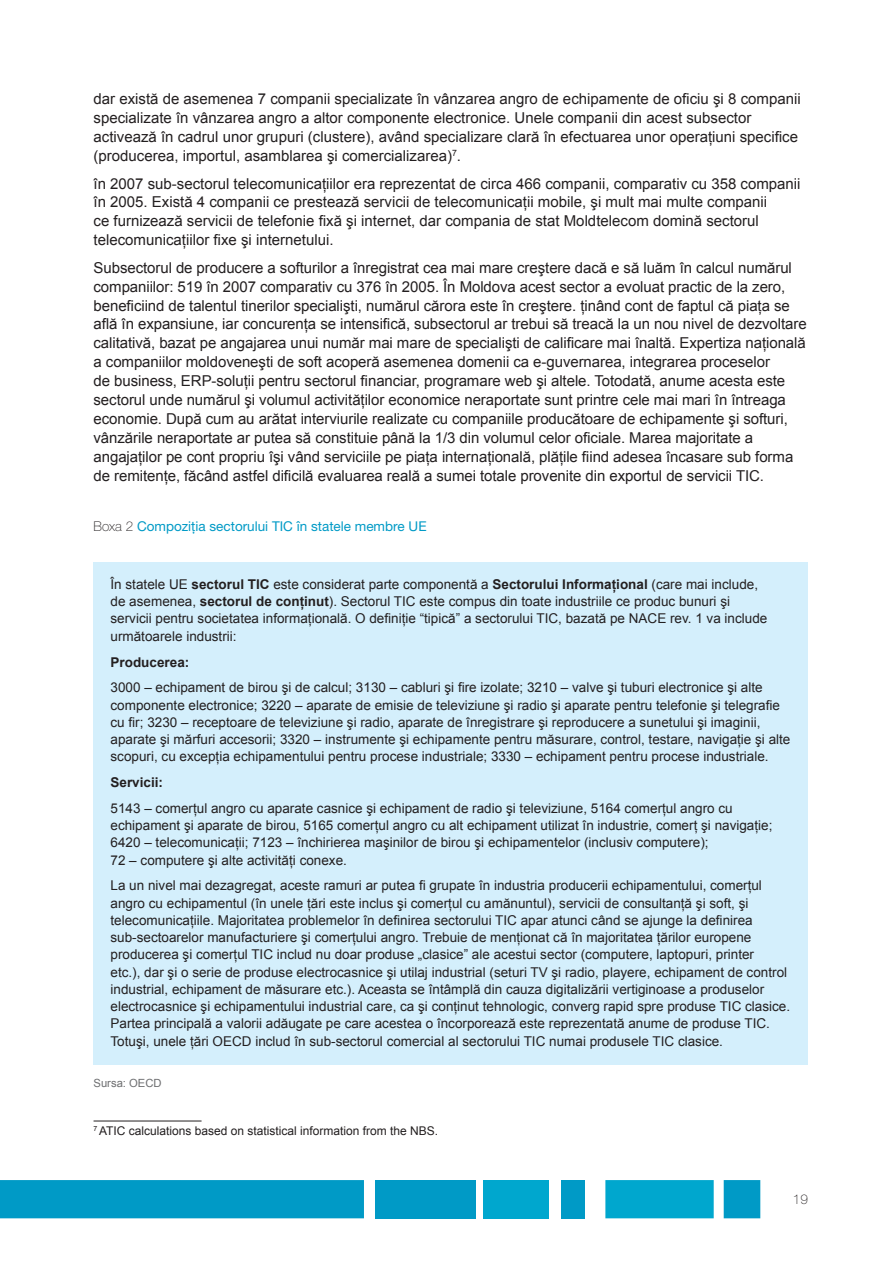
<style>
.page{position:relative;width:893px;height:1263px;background:#fff}
.page>*{position:absolute;margin:0;border:0;box-sizing:border-box;transform-origin:0 0}
.t1{font:15px/18.9px "Arial";letter-spacing:-.005em;color:#231f20}
.t2{font:13.5px/17.2px "Arial";color:#231f20}
.t3{font:13.5px "Helvetica Neue LT Pro";color:#009ac6}
.t4{font:700 13.5px "Arial";color:#231f20}
.t5{font:100 13.5px "Helvetica Neue LT Pro";color:#231f20}
.t6{font:12px "Arial";color:#231f20}
.t7{font:11.25px "Arial";color:#6d6e70}
.s1{font-weight:100;color:#231f20}
.s2{font-weight:700}
</style>
<div class="page">
<div style="left:0;top:1180px;width:364px;height:38px;background:#009ac6"></div>
<div style="left:724px;top:1180px;width:36px;height:38px;background:#009ac6"></div>
<div style="left:375px;top:1180px;width:101px;height:38px;background:#009ac6"></div>
<div style="left:561px;top:1180px;width:23px;height:38px;background:#009ac6"></div>
<div style="left:483px;top:1180px;width:65px;height:38px;background:#00a7ce"></div>
<div style="left:605px;top:1180px;width:109px;height:38px;background:#00a7ce"></div>
<div style="left:94px;top:562px;width:714px;height:502px;background:#d4effc"></div>
<hr style="left:94px;top:1121px;width:108px;height:1px;background:#231f20">
<p class="t1" style="left:94px;top:90px;width:709px">dar există de asemenea 7 companii specializate în vânzarea angro de echipamente de oficiu şi 8 companii specializate în vânzarea angro a altor componente electronice. Unele companii din acest subsector activează în cadrul unor grupuri (clustere), având specializare clară în efectuarea unor operaţiuni specifice (producerea, importul, asamblarea şi comercializarea)<sup>7</sup>.</p>
<p class="t1" style="left:94px;top:174px;width:708px">în 2007 sub-sectorul telecomunicaţiilor era reprezentat de circa 466 companii, comparativ cu 358 companii în 2005. Există 4 companii ce prestează servicii de telecomunicaţii mobile, şi mult mai multe companii<br>ce furnizează servicii de telefonie fixă şi internet, dar compania de stat Moldtelecom domină sectorul telecomunicaţiilor fixe şi internetului.</p>
<p class="t1" style="left:94px;top:258px;width:715px">Subsectorul de producere a softurilor a înregistrat cea mai mare creştere dacă e să luăm în calcul numărul companiilor: 519 în 2007 comparativ cu 376 în 2005. În Moldova acest sector a evoluat practic de la zero, beneficiind de talentul tinerilor specialişti, numărul cărora este în creştere. ţinând cont de faptul că piaţa se află în expansiune, iar concurenţa se intensifică, subsectorul ar trebui să treacă la un nou nivel de dezvoltare calitativă, bazat pe angajarea unui număr mai mare de specialişti de calificare mai înaltă. Expertiza naţională a companiilor moldoveneşti de soft acoperă asemenea domenii ca e-guvernarea, integrarea proceselor<br>de business, ERP-soluţii pentru sectorul financiar, programare web şi altele. Totodată, anume acesta este sectorul unde numărul şi volumul activităţilor economice neraportate sunt printre cele mai mari în întreaga economie. După cum au arătat interviurile realizate cu companiile producătoare de echipamente şi softuri, vânzările neraportate ar putea să constituie până la 1/3 din volumul celor oficiale. Marea majoritate a angajaţilor pe cont propriu îşi vând serviciile pe piaţa internaţională, plăţile fiind adesea încasare sub forma de remitenţe, făcând astfel dificilă evaluarea reală a sumei totale provenite din exportul de servicii TIC.</p>
<p class="t3" style="left:94px;top:521px;width:335px"><span class="s1">Boxa 2</span> Compoziţia sectorului TIC în statele membre UE</p>
<p class="t2" style="left:111px;top:576px;width:658px">În statele UE <span class="s2">sectorul TIC</span> este considerat parte componentă a <span class="s2">Sectorului Informaţional</span> (care mai include, de asemenea, <span class="s2">sectorul de conţinut</span>). Sectorul TIC este compus din toate industriile ce produc bunuri şi servicii pentru societatea informaţională. O definiţie “tipică” a sectorului TIC, bazată pe NACE rev. 1 va include următoarele industrii:</p>
<p class="t4" style="left:111px;top:654px;width:80px">Producerea:</p>
<p class="t2" style="left:111px;top:679px;width:681px">3000 – echipament de birou şi de calcul; 3130 – cabluri şi fire izolate; 3210 – valve şi tuburi electronice şi alte componente electronice; 3220 – aparate de emisie de televiziune şi radio şi aparate pentru telefonie şi telegrafie cu fir; 3230 – receptoare de televiziune şi radio, aparate de înregistrare şi reproducere a sunetului şi imaginii, aparate şi mărfuri accesorii; 3320 – instrumente şi echipamente pentru măsurare, control, testare, navigaţie şi alte scopuri, cu excepţia echipamentului pentru procese industriale; 3330 – echipament pentru procese industriale.</p>
<p class="t4" style="left:111px;top:775px;width:54px">Servicii:</p>
<p class="t2" style="left:111px;top:799px;width:663px">5143 – comerţul angro cu aparate casnice şi echipament de radio şi televiziune, 5164 comerţul angro cu echipament şi aparate de birou, 5165 comerţul angro cu alt echipament utilizat în industrie, comerţ şi navigaţie; 6420 – telecomunicaţii; 7123 – închirierea maşinilor de birou şi echipamentelor (inclusiv computere);<br>72 – computere şi alte activităţi conexe.</p>
<p class="t2" style="left:111px;top:877px;width:681px">La un nivel mai dezagregat, aceste ramuri ar putea fi grupate în industria producerii echipamentului, comerţul angro cu echipamentul (în unele ţări este inclus şi comerţul cu amănuntul), servicii de consultanţă şi soft, şi telecomunicaţiile. Majoritatea problemelor în definirea sectorului TIC apar atunci când se ajunge la definirea sub-sectoarelor manufacturiere şi comerţului angro. Trebuie de menţionat că în majoritatea ţărilor europene producerea şi comerţul TIC includ nu doar produse „clasice” ale acestui sector (computere, laptopuri, printer<br>etc.), dar şi o serie de produse electrocasnice şi utilaj industrial (seturi TV şi radio, playere, echipament de control industrial, echipament de măsurare etc.). Aceasta se întâmplă din cauza digitalizării vertiginoase a produselor electrocasnice şi echipamentului industrial care, ca şi conţinut tehnologic, converg rapid spre produse TIC clasice.<br>Partea principală a valorii adăugate pe care acestea o încorporează este reprezentată anume de produse TIC.<br>Totuşi, unele ţări OECD includ în sub-sectorul comercial al sectorului TIC numai produsele TIC clasice.</p>
<p class="t7" style="left:94px;top:1076px;width:70px">Sursa: OECD</p>
<p class="t6" style="left:94px;top:1124px;width:346px"><sup>7</sup> ATIC calculations based on statistical information from the NBS.</p>
<p class="t5" style="left:793px;top:1194px;width:17px">19</p>
</div>
